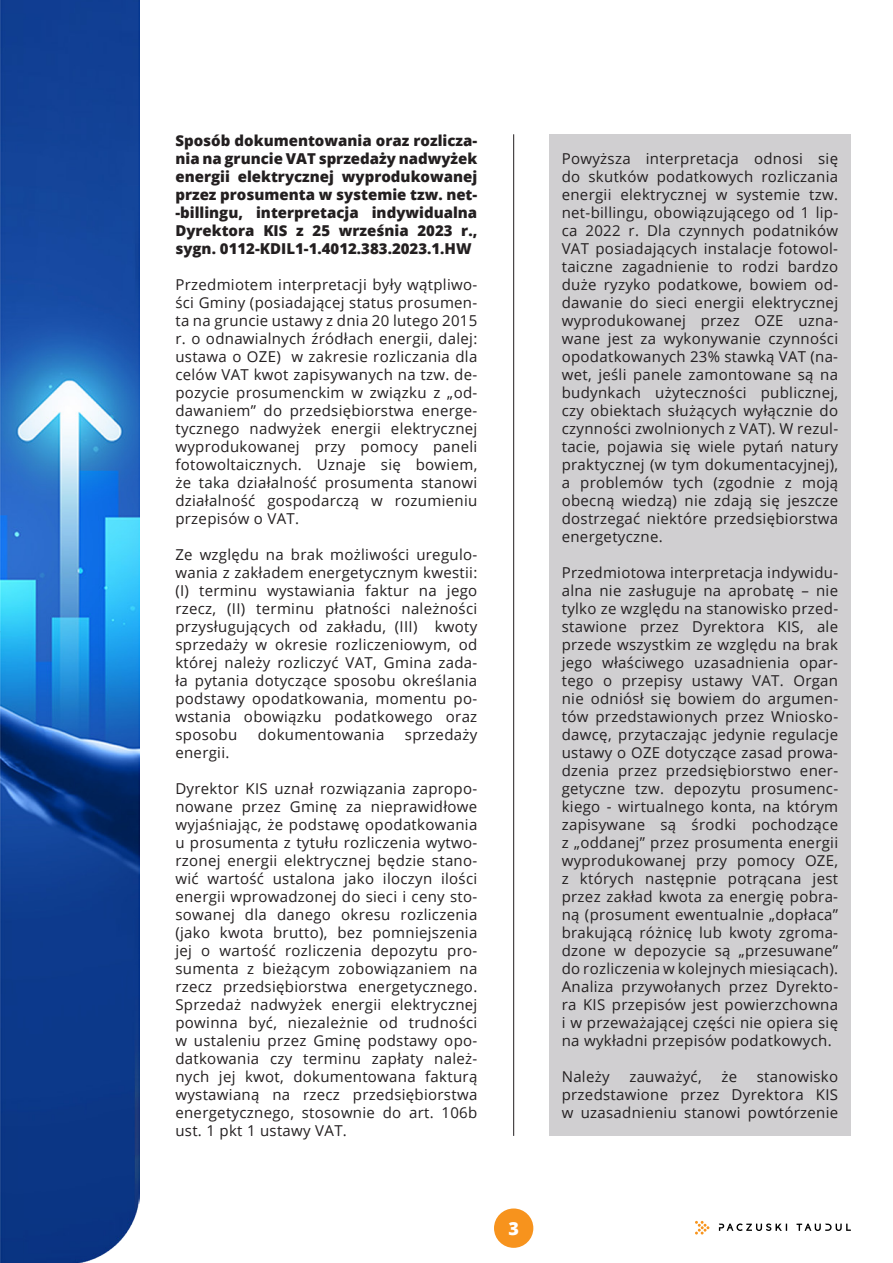
<style>
.page{position:relative;width:893px;height:1263px;background:#fff}
.page>*{position:absolute;margin:0;border:0;box-sizing:border-box;transform-origin:0 0}
.t1{font:800 18px "Open Sans";color:#fff}
.t2{font:15px/18px "Open Sans";letter-spacing:.02em;color:#231f20;text-align:justify}
.t3{font:800 15px/18px "Open Sans";color:#231f20;text-align:justify}
</style>
<div class="page">
<div style="left:549px;top:134px;width:302px;height:1002px;background:#d0cfd1"></div>
<div style="left:494px;top:1208px;width:39px;height:40px;background:#f7931d;border-radius:50%"></div>
<hr style="left:513px;top:134px;width:1px;height:1002px;background:#231f20">
<img style="left:0;top:0;width:139px;height:1263px">
<svg style="left:719px;top:1223px;width:132px;height:8px"></svg>
<svg style="left:695px;top:1221px;width:14px;height:13px"></svg>
<p class="t3" style="left:175px;top:130px;width:303px">Sposób dokumentowania oraz rozlicza&shy;nia na gruncie VAT sprzedaży nadwyżek energii elektrycznej wyprodukowanej przez prosumenta w systemie tzw. net--billingu, interpretacja indywidualna Dyrektora KIS z 25 września 2023 r., sygn. 0112-KDIL1-1.4012.383.2023.1.HW</p>
<p class="t2" style="left:175px;top:275px;width:303px">Przedmiotem interpretacji były wątpliwo&shy;ści Gminy (posiadającej status prosumen&shy;ta na gruncie ustawy z dnia 20 lutego 2015 r. o odnawialnych źródłach energii, dalej: ustawa o OZE) w zakresie rozliczania dla celów VAT kwot zapisywanych na tzw. de&shy;pozycie prosumenckim w związku z „od&shy;dawaniem” do przedsiębiorstwa energe&shy;tycznego nadwyżek energii elektrycznej wyprodukowanej przy pomocy paneli fotowoltaicznych. Uznaje się bowiem, że taka działalność prosumenta stanowi działalność gospodarczą w rozumieniu przepisów o VAT.</p>
<p class="t2" style="left:175px;top:545px;width:303px">Ze względu na brak możliwości uregulo&shy;wania z zakładem energetycznym kwestii: (I) terminu wystawiania faktur na jego rzecz, (II) terminu płatności należności przysługujących od zakładu, (III) kwoty sprzedaży w okresie rozliczeniowym, od której należy rozliczyć VAT, Gmina zada&shy;ła pytania dotyczące sposobu określania podstawy opodatkowania, momentu po&shy;wstania obowiązku podatkowego oraz sposobu</p>
<p class="t2" style="left:258px;top:725px;width:128px">dokumentowania</p>
<p class="t2" style="left:405px;top:725px;width:74px">sprzedaży</p>
<p class="t2" style="left:175px;top:743px;width:56px">energii.</p>
<p class="t2" style="left:175px;top:779px;width:303px">Dyrektor KIS uznał rozwiązania zapropo&shy;nowane przez Gminę za nieprawidłowe wyjaśniając, że podstawę opodatkowania u prosumenta z tytułu rozliczenia wytwo&shy;rzonej energii elektrycznej będzie stano&shy;wić wartość ustalona jako iloczyn ilości energii wprowadzonej do sieci i ceny sto&shy;sowanej dla danego okresu rozliczenia (jako kwota brutto), bez pomniejszenia jej o wartość rozliczenia depozytu pro&shy;sumenta z bieżącym zobowiązaniem na rzecz przedsiębiorstwa energetycznego.<br>Sprzedaż nadwyżek energii elektrycznej powinna być, niezależnie od trudności w ustaleniu przez Gminę podstawy opo&shy;datkowania czy terminu zapłaty należ&shy;nych jej kwot, dokumentowana fakturą wystawianą na rzecz przedsiębiorstwa energetycznego, stosownie do art. 106b ust. 1 pkt 1 ustawy VAT.</p>
<p class="t1" style="left:508px;top:1214px;width:12px">3</p>
<p class="t2" style="left:562px;top:149px;width:278px">Powyższa interpretacja odnosi się do skutków podatkowych rozliczania energii elektrycznej w systemie tzw. net-billingu, obowiązującego od 1 lip&shy;ca 2022 r. Dla czynnych podatników VAT posiadających instalacje fotowol&shy;taiczne zagadnienie to rodzi bardzo duże ryzyko podatkowe, bowiem od&shy;dawanie do sieci energii elektrycznej wyprodukowanej przez OZE uzna&shy;wane jest za wykonywanie czynności opodatkowanych 23% stawką VAT (na&shy;wet, jeśli panele zamontowane są na budynkach użyteczności publicznej, czy obiektach służących wyłącznie do czynności zwolnionych z VAT). W rezul&shy;tacie, pojawia się wiele pytań natury praktycznej (w tym dokumentacyjnej), a problemów tych (zgodnie z moją obecną wiedzą) nie zdają się jeszcze dostrzegać niektóre przedsiębiorstwa energetyczne.</p>
<p class="t2" style="left:562px;top:563px;width:278px">Przedmiotowa interpretacja indywidu&shy;alna nie zasługuje na aprobatę – nie tylko ze względu na stanowisko przed&shy;stawione przez Dyrektora KIS, ale przede wszystkim ze względu na brak jego właściwego uzasadnienia opar&shy;tego o przepisy ustawy VAT. Organ nie odniósł się bowiem do argumen&shy;tów przedstawionych przez Wniosko&shy;dawcę, przytaczając jedynie regulacje ustawy o OZE dotyczące zasad prowa&shy;dzenia przez przedsiębiorstwo ener&shy;getyczne tzw. depozytu prosumenc&shy;kiego - wirtualnego konta, na którym zapisywane są środki pochodzące z „oddanej” przez prosumenta energii wyprodukowanej przy pomocy OZE, z których następnie potrącana jest przez zakład kwota za energię pobra&shy;ną (prosument ewentualnie „dopłaca” brakującą różnicę lub kwoty zgroma&shy;dzone w depozycie są „przesuwane” do rozliczenia w kolejnych miesiącach).<br>Analiza przywołanych przez Dyrekto&shy;ra KIS przepisów jest powierzchowna i w przeważającej części nie opiera się na wykładni przepisów podatkowych.</p>
<p class="t2" style="left:562px;top:1067px;width:49px">Należy</p>
<p class="t2" style="left:629px;top:1067px;width:74px">zauważyć,</p>
<p class="t2" style="left:721px;top:1067px;width:17px">że</p>
<p class="t2" style="left:562px;top:1067px;width:278px;text-indent:195px">stanowisko przedstawione przez Dyrektora KIS w uzasadnieniu stanowi powtórzenie</p>
</div>
